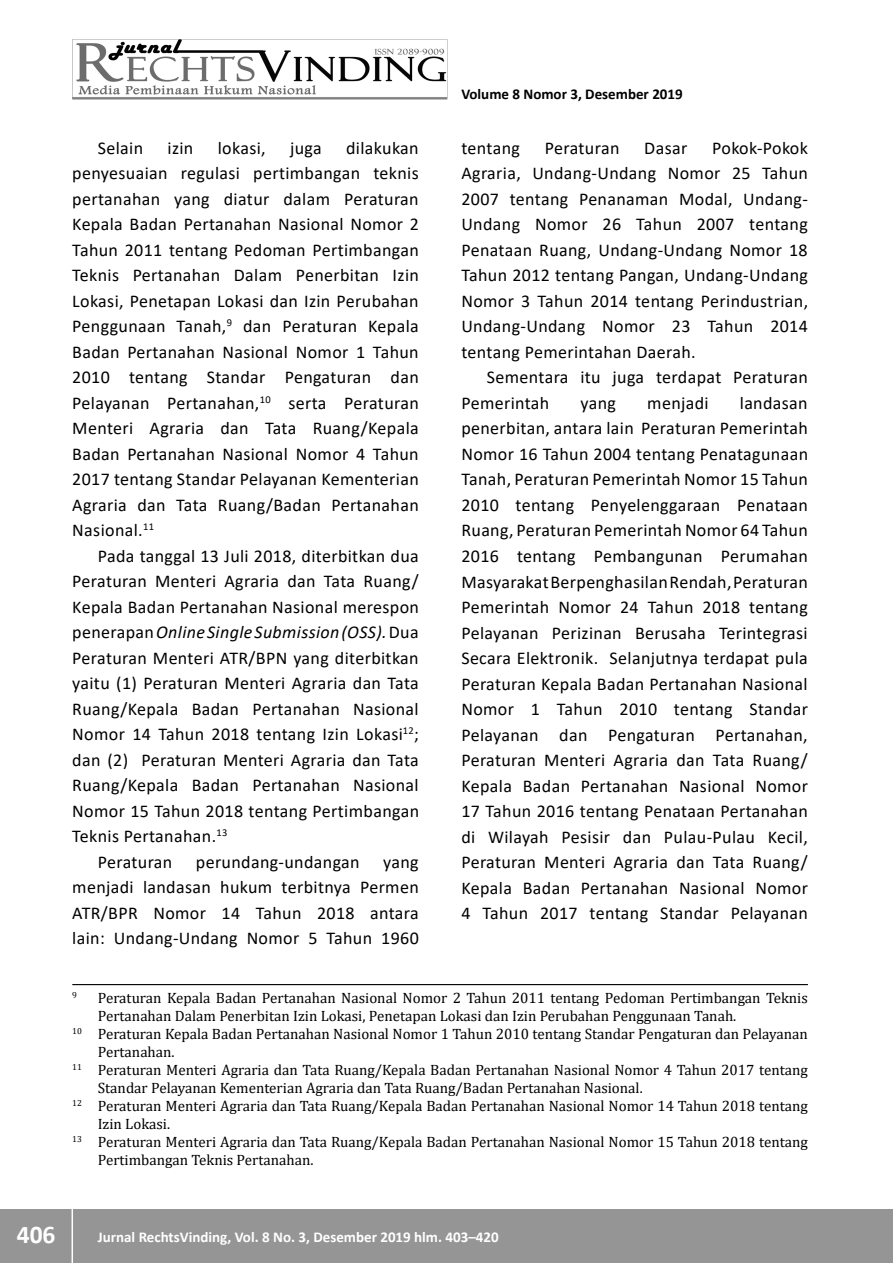
<style>
.page{position:relative;width:893px;height:1263px;background:#fff}
.page>*{position:absolute;margin:0;border:0;box-sizing:border-box;transform-origin:0 0}
.t1{font:700 25.5px "Calibri";color:#fff}
.t2{font:18px/25.5px "Calibri";letter-spacing:.02em;color:#000;text-align:justify}
.t3{font:italic 18px "Calibri";letter-spacing:.02em;color:#000}
.t4{font:15px "Cambria";color:#000}
.t5{font:700 15px "Calibri";color:#fff}
.t6{font:700 15px "Calibri";color:#000}
.t7{font:8.7px "Cambria";color:#000}
.s1{font-style:normal}
</style>
<div class="page">
<div style="left:0;top:1209px;width:893px;height:54px;background:#959595"></div>
<hr style="left:72px;top:1206px;width:1px;height:57px;background:#fff">
<img style="left:72px;top:39px;width:375px;height:60px">
<hr style="left:72px;top:984px;width:736px;height:1px;background:#000">
<p class="t2" style="left:72px;top:137px;width:348px;text-indent:274px">dilakukan penyesuaian regulasi pertimbangan teknis pertanahan yang diatur dalam Peraturan Kepala Badan Pertanahan Nasional Nomor 2<br>Tahun 2011 tentang Pedoman Pertimbangan Teknis Pertanahan Dalam Penerbitan Izin Lokasi, Penetapan Lokasi dan Izin Perubahan Penggunaan Tanah,<sup>9</sup> dan Peraturan Kepala Badan Pertanahan Nasional Nomor 1 Tahun 2010 tentang Standar Pengaturan dan Pelayanan Pertanahan,<sup>10</sup> serta Peraturan Menteri Agraria dan Tata Ruang/Kepala Badan Pertanahan Nasional Nomor 4 Tahun 2017 tentang Standar Pelayanan Kementerian Agraria dan Tata Ruang/Badan Pertanahan Nasional.<sup>11</sup></p>
<p class="t2" style="left:98px;top:545px;width:322px">Pada tanggal 13 Juli 2018, diterbitkan dua</p>
<p class="t2" style="left:72px;top:570px;width:348px">Peraturan Menteri Agraria dan Tata Ruang/</p>
<p class="t2" style="left:72px;top:596px;width:348px">Kepala Badan Pertanahan Nasional merespon</p>
<p class="t3" style="left:72px;top:625px;width:348px"><span class="s1">penerapan</span> Online Single Submission (OSS). <span class="s1">Dua</span></p>
<p class="t2" style="left:72px;top:647px;width:348px">Peraturan Menteri ATR/BPN yang diterbitkan</p>
<p class="t2" style="left:72px;top:672px;width:348px">yaitu (1) Peraturan Menteri Agraria dan Tata</p>
<p class="t2" style="left:72px;top:698px;width:348px">Ruang/Kepala Badan Pertanahan Nasional</p>
<p class="t2" style="left:72px;top:723px;width:348px">Nomor 14 Tahun 2018 tentang Izin Lokasi<sup>12</sup>;</p>
<p class="t2" style="left:72px;top:749px;width:348px">dan (2) Peraturan Menteri Agraria dan Tata</p>
<p class="t2" style="left:72px;top:774px;width:348px">Ruang/Kepala Badan Pertanahan Nasional</p>
<p class="t2" style="left:72px;top:800px;width:348px">Nomor 15 Tahun 2018 tentang Pertimbangan</p>
<p class="t2" style="left:72px;top:825px;width:157px">Teknis Pertanahan.<sup>13</sup></p>
<p class="t2" style="left:98px;top:851px;width:76px">Peraturan</p>
<p class="t2" style="left:196px;top:851px;width:165px">perundang-undangan</p>
<p class="t2" style="left:98px;top:137px;width:47px">Selain</p>
<p class="t2" style="left:168px;top:137px;width:27px">izin</p>
<p class="t2" style="left:218px;top:137px;width:49px">lokasi,</p>
<p class="t2" style="left:290px;top:137px;width:33px">juga</p>
<p class="t2" style="left:72px;top:851px;width:348px;text-indent:311px">yang menjadi landasan hukum terbitnya Permen ATR/BPR Nomor 14 Tahun 2018 antara lain: Undang-Undang Nomor 5 Tahun 1960</p>
<p class="t6" style="left:461px;top:88px;width:223px">Volume 8 Nomor 3, Desember 2019</p>
<p class="t2" style="left:461px;top:137px;width:348px;text-indent:251px">Pokok-Pokok Agraria, Undang-Undang Nomor 25 Tahun 2007 tentang Penanaman Modal, Undang-Undang Nomor 26 Tahun 2007 tentang Penataan Ruang, Undang-Undang Nomor 18<br>Tahun 2012 tentang Pangan, Undang-Undang Nomor 3 Tahun 2014 tentang Perindustrian, Undang-Undang Nomor 23 Tahun 2014 tentang Pemerintahan Daerah.</p>
<p class="t2" style="left:461px;top:366px;width:348px;text-indent:26px">Sementara itu juga terdapat Peraturan<br>Pemerintah</p>
<p class="t2" style="left:461px;top:137px;width:60px">tentang</p>
<p class="t2" style="left:545px;top:137px;width:76px">Peraturan</p>
<p class="t2" style="left:644px;top:137px;width:45px">Dasar</p>
<p class="t2" style="left:461px;top:392px;width:348px;text-indent:278px">landasan penerbitan, antara lain Peraturan Pemerintah Nomor 16 Tahun 2004 tentang Penatagunaan Tanah, Peraturan Pemerintah Nomor 15 Tahun 2010 tentang Penyelenggaraan Penataan Ruang, Peraturan Pemerintah Nomor 64 Tahun 2016 tentang Pembangunan Perumahan Masyarakat Berpenghasilan Rendah, Peraturan Pemerintah Nomor 24 Tahun 2018 tentang Pelayanan Perizinan Berusaha Terintegrasi Secara Elektronik. Selanjutnya terdapat pula Peraturan Kepala Badan Pertanahan Nasional Nomor 1 Tahun 2010 tentang Standar Pelayanan dan Pengaturan Pertanahan, Peraturan Menteri Agraria dan Tata Ruang/ Kepala Badan Pertanahan Nasional Nomor 17 Tahun 2016 tentang Penataan Pertanahan di Wilayah Pesisir dan Pulau-Pulau Kecil, Peraturan Menteri Agraria dan Tata Ruang/ Kepala Badan Pertanahan Nasional Nomor 4 Tahun 2017 tentang Standar Pelayanan</p>
<p class="t2" style="left:581px;top:392px;width:37px">yang</p>
<p class="t2" style="left:647px;top:392px;width:63px">menjadi</p>
<p class="t7" style="left:72px;top:990px;width:6px">9</p>
<p class="t4" style="left:98px;top:989px;width:712px">Peraturan Kepala Badan Pertanahan Nasional Nomor 2 Tahun 2011 tentang Pedoman Pertimbangan Teknis</p>
<p class="t4" style="left:98px;top:1007px;width:640px">Pertanahan Dalam Penerbitan Izin Lokasi, Penetapan Lokasi dan Izin Perubahan Penggunaan Tanah.</p>
<p class="t4" style="left:72px;top:1025px;width:737px"><sup>10</sup> Peraturan Kepala Badan Pertanahan Nasional Nomor 1 Tahun 2010 tentang Standar Pengaturan dan Pelayanan</p>
<p class="t4" style="left:98px;top:1043px;width:78px">Pertanahan.</p>
<p class="t4" style="left:72px;top:1061px;width:737px"><sup>11</sup> Peraturan Menteri Agraria dan Tata Ruang/Kepala Badan Pertanahan Nasional Nomor 4 Tahun 2017 tentang</p>
<p class="t4" style="left:98px;top:1079px;width:546px">Standar Pelayanan Kementerian Agraria dan Tata Ruang/Badan Pertanahan Nasional.</p>
<p class="t4" style="left:72px;top:1097px;width:737px"><sup>12</sup> Peraturan Menteri Agraria dan Tata Ruang/Kepala Badan Pertanahan Nasional Nomor 14 Tahun 2018 tentang</p>
<p class="t4" style="left:98px;top:1115px;width:74px">Izin Lokasi.</p>
<p class="t4" style="left:72px;top:1133px;width:737px"><sup>13</sup> Peraturan Menteri Agraria dan Tata Ruang/Kepala Badan Pertanahan Nasional Nomor 15 Tahun 2018 tentang</p>
<p class="t4" style="left:98px;top:1151px;width:217px">Pertimbangan Teknis Pertanahan.</p>
<h1 class="t1" style="left:17px;top:1224px;width:40px">406</h1>
<p class="t5" style="left:98px;top:1231px;width:402px">Jurnal RechtsVinding, Vol. 8 No. 3, Desember 2019 hlm. 403–420</p>
</div>
